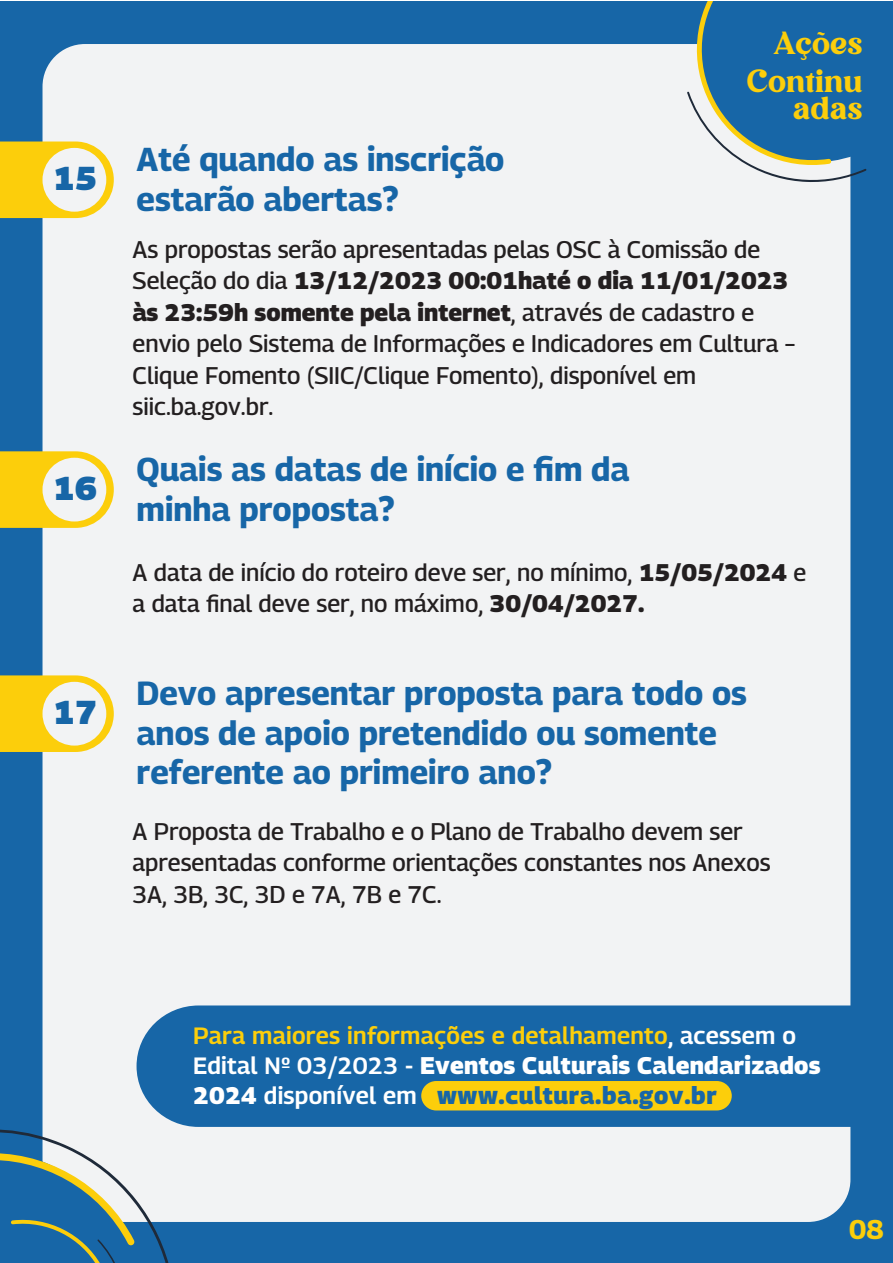
<style>
.page{position:relative;width:893px;height:1263px;background:#fff}
.page>*{position:absolute;margin:0;border:0;box-sizing:border-box;transform-origin:0 0}
.t1{font:700 33px/39.6px "Georama";color:#1766a7}
.t2{font:900 33px "Georama";color:#1766a7}
.t3{font:30.9px/37.8px "Avigea";letter-spacing:.025em;color:#fcce0b;text-align:right}
.t4{font:700 27px "Georama";color:#fcce0b}
.t5{font:500 24px/31.5px "Georama";color:#231f20}
.t6{font:600 24px/30px "Georama";letter-spacing:.01em;color:#fff}
.s1{font-weight:800}
.s2{color:#fcce0b}
.s3{font-weight:800;color:#1766a7}
</style>
<div class="page">
<div style="left:0;top:2px;width:893px;height:1261px;background:#1766a7"></div>
<div style="left:43px;top:44px;width:807px;height:1178px;background:#f2f3f4;border-radius:43px"></div>
<svg style="left:687px;top:2px;width:180px;height:183px"></svg>
<svg style="left:0;top:1124px;width:169px;height:139px"></svg>
<svg style="left:0;top:141px;width:114px;height:77px;background:#f9d229"></svg>
<div style="left:43px;top:148px;width:63px;height:64px;background:#f2f3f4;border-radius:50%"></div>
<svg style="left:0;top:451px;width:114px;height:77px;background:#f9d22a"></svg>
<div style="left:43px;top:458px;width:63px;height:63px;background:#f2f3f4;border-radius:50%"></div>
<svg style="left:0;top:675px;width:114px;height:77px;background:#f9d229"></svg>
<div style="left:43px;top:682px;width:63px;height:64px;background:#f2f3f4;border-radius:50%"></div>
<div style="left:137px;top:1005px;width:714px;height:122px;background:#1766a7"></div>
<div style="left:421px;top:1081px;width:311px;height:29px;background:#fcce0b"></div>
<h1 class="t2" style="left:53px;top:151px;width:46px">15</h1>
<h1 class="t2" style="left:53px;top:461px;width:46px">16</h1>
<h1 class="t2" style="left:53px;top:685px;width:46px">17</h1>
<h1 class="t1" style="left:137px;top:138px;width:369px">Até quando as inscrição estarão abertas?</h1>
<p class="t3" style="left:747px;top:25px;width:116px">Ações<br>Continu</p>
<p class="t3" style="left:794px;top:90px;width:70px">adas</p>
<p class="t5" style="left:133px;top:232px;width:664px">As propostas serão apresentadas pelas OSC à Comissão de Seleção do dia <span class="s1">13/12/2023 00:01haté o dia 11/01/2023 às 23:59h somente pela internet</span>, através de cadastro e envio pelo Sistema de Informações e Indicadores em Cultura – Clique Fomento (SIIC/Clique Fomento), disponível em siic.ba.gov.br.</p>
<h1 class="t1" style="left:137px;top:447px;width:495px">Quais as datas de início e fim da minha proposta?</h1>
<p class="t5" style="left:133px;top:555px;width:675px">A data de início do roteiro deve ser, no mínimo, <span class="s1">15/05/2024</span> e a data final deve ser, no máximo, <span class="s1">30/04/2027.</span></p>
<h1 class="t1" style="left:137px;top:671px;width:612px">Devo apresentar proposta para todo os anos de apoio pretendido ou somente referente ao primeiro ano?</h1>
<p class="t5" style="left:133px;top:814px;width:640px">A Proposta de Trabalho e o Plano de Trabalho devem ser apresentadas conforme orientações constantes nos Anexos<br>3A, 3B, 3C, 3D e 7A, 7B e 7C.</p>
<p class="t6" style="left:193px;top:1019px;width:629px"><span class="s2">Para maiores informações e detalhamento</span>, acessem o<br>Edital Nº 03/2023 - <span class="s1">Eventos Culturais Calendarizados<br>2024</span> disponível em <span class="s3">www.cultura.ba.gov.br</span></p>
<p class="t4" style="left:849px;top:1208px;width:37px">08</p>
</div>
